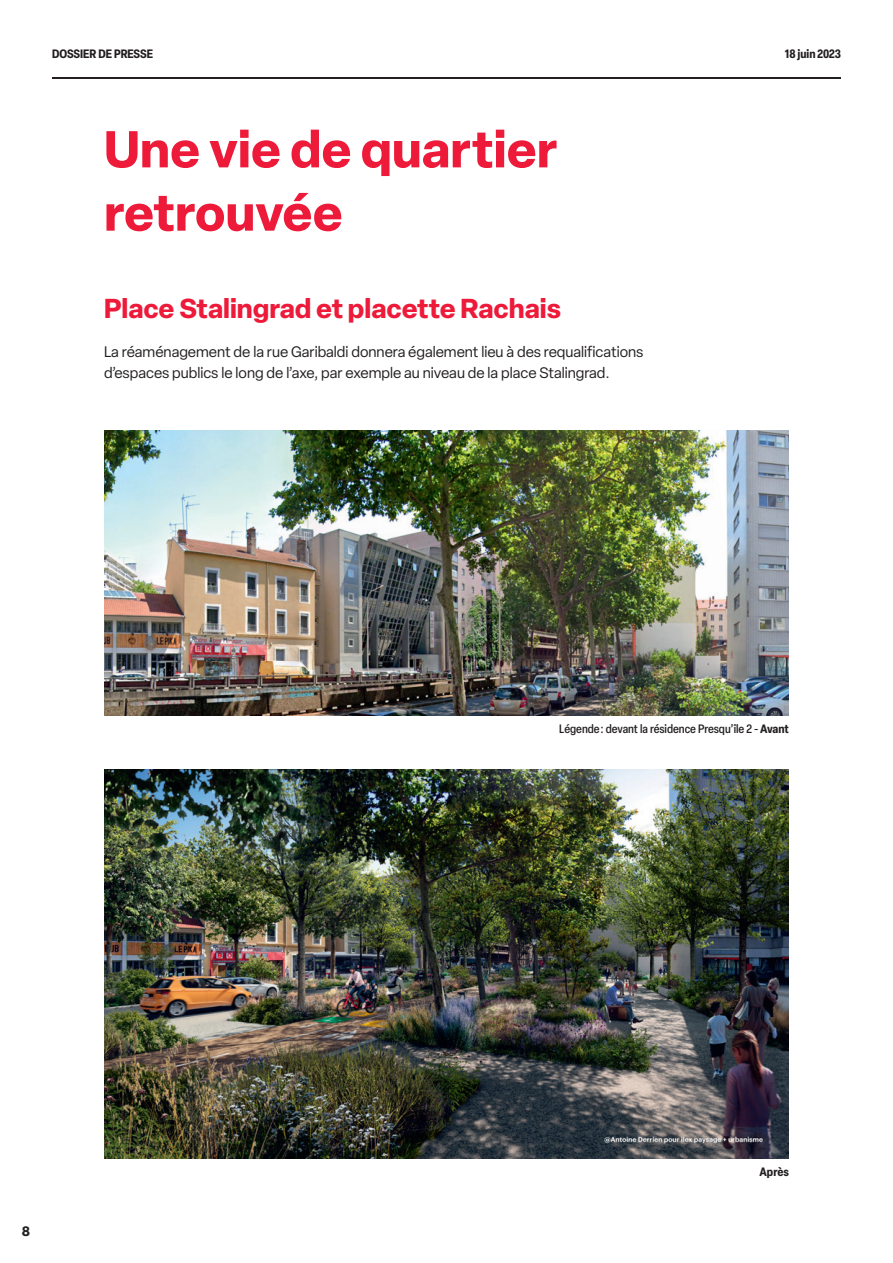
<style>
.page{position:relative;width:893px;height:1263px;background:#fff}
.page>*{position:absolute;margin:0;border:0;box-sizing:border-box;transform-origin:0 0}
.H1_-_Rouge{font:700 51px/63.3px "Elza";color:#ed1a3a}
.H2_-_Rouge_MIN{font:700 27px "Elza";color:#ed1a3a}
.Texte_courant_-_Noir{font:15px/21.1px "Elza";color:#231f20}
.t1{font:700 13.5px "Elza Text";color:#231f20}
.Légende_Photo_-_Droite{font:500 condensed 12px "Elza";color:#231f20}
.Légende_Photo_-_Droite-2{font:700 condensed 12px "Elza";color:#231f20}
.s1{font-weight:700}
</style>
<div class="page">
<img style="left:104px;top:431px;width:685px;height:285px">
<img style="left:104px;top:770px;width:685px;height:389px">
<hr style="left:52px;top:77px;width:789px;height:2px;background:#231f20">
<p class="Légende_Photo_-_Droite-2" style="left:52px;top:45px;width:103px">DOSSIER DE PRESSE</p>
<p class="Légende_Photo_-_Droite-2" style="left:785px;top:45px;width:58px">18 juin 2023</p>
<p class="H1_-_Rouge" style="left:104px;top:116px;width:455px">Une vie de quartier retrouvée</p>
<p class="H2_-_Rouge_MIN" style="left:104px;top:289px;width:458px">Place Stalingrad et placette Rachais</p>
<p class="Texte_courant_-_Noir" style="left:104px;top:341px;width:541px">La réaménagement de la rue Garibaldi donnera également lieu à des requalifications d’espaces publics le long de l’axe, par exemple au niveau de la place Stalingrad.</p>
<p class="Légende_Photo_-_Droite" style="left:559px;top:721px;width:231px">Légende : devant la résidence Presqu’île 2 - <span class="s1">Avant</span></p>
<p class="t1" style="left:22px;top:1221px;width:10px">8</p>
<p class="Légende_Photo_-_Droite-2" style="left:759px;top:1163px;width:31px">Après</p>
</div>
